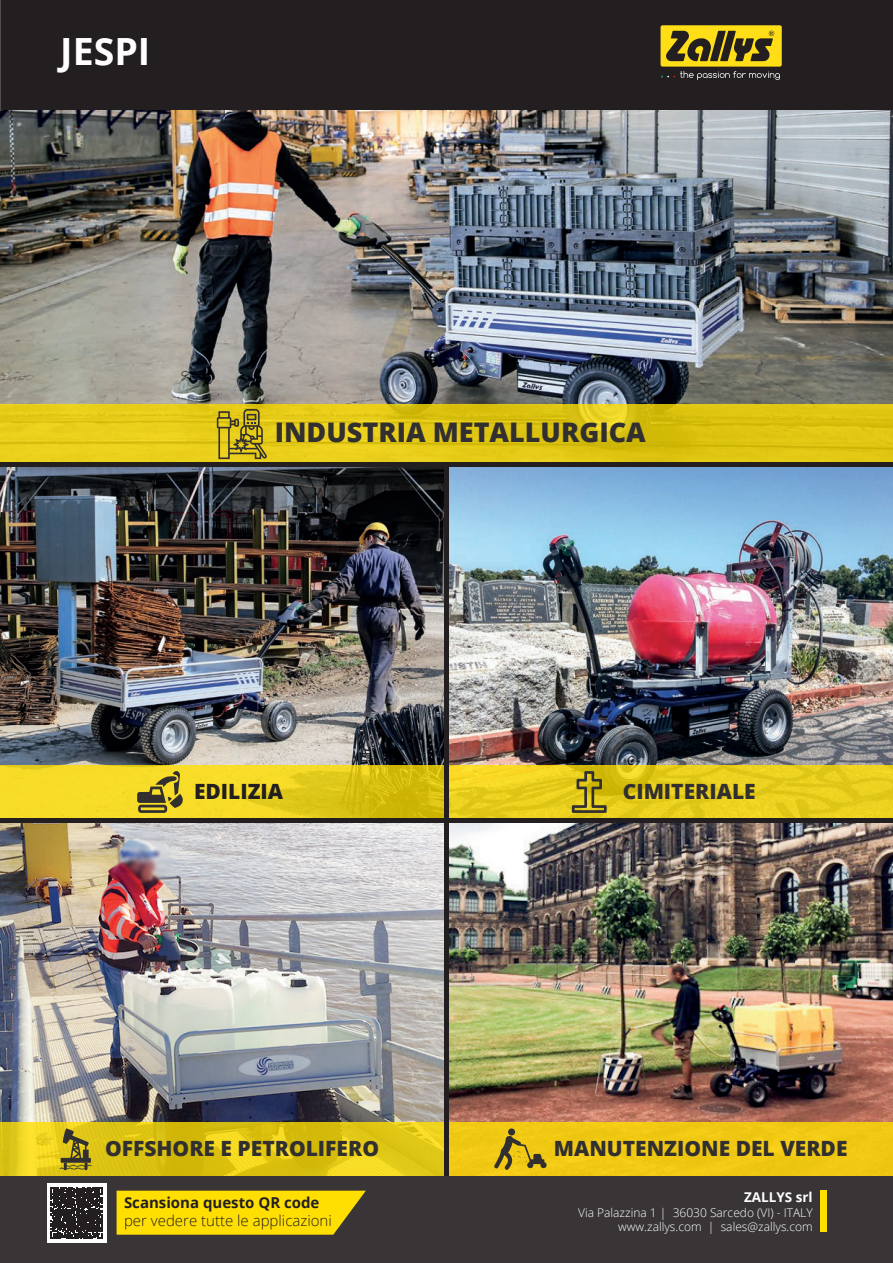
<style>
.page{position:relative;width:893px;height:1263px;background:#fff}
.page>*{position:absolute;margin:0;border:0;box-sizing:border-box;transform-origin:0 0}
.t1{font:700 37.5px "Open Sans";color:#fff}
.t2{font:800 27px "Open Sans";color:#312f30}
.t3{font:800 21px "Open Sans";color:#312f30}
.t4{font:800 21px "Open Sans";color:#231f20}
.t5{font:300 15px "Open Sans";color:#231f20}
.t6{font:700 15px "Open Sans";color:#231f20}
.t7{font:700 13.5px "Open Sans";color:#fff}
.t8{font:300 12px "Open Sans";color:#fff}
</style>
<div class="page">
<div style="left:0;top:1175px;width:893px;height:88px;background:#393536"></div>
<div style="left:1px;top:1px;width:891px;height:108px;background:#231f20"></div>
<div style="left:0;top:0;width:893px;height:110px;border:2px solid #231f20"></div>
<img style="left:0;top:110px;width:893px;height:294px">
<svg style="left:0;top:404px;width:893px;height:58px;background:#e1c715"></svg>
<div style="left:820px;top:1189px;width:7px;height:42px;background:#ffdf01"></div>
<img style="left:0;top:823px;width:893px;height:299px">
<img style="left:0;top:467px;width:893px;height:298px">
<svg style="left:0;top:1122px;width:893px;height:54px;background:#e8c714"></svg>
<svg style="left:0;top:765px;width:893px;height:53px;background:#e9cf1e"></svg>
<div style="left:0;top:462px;width:893px;height:5px;background:#231f20"></div>
<div style="left:0;top:818px;width:893px;height:5px;background:#231f20"></div>
<svg style="left:661px;top:71px;width:119px;height:9px"></svg>
<div style="left:661px;top:25px;width:121px;height:42px;background:#ffdd17;border-radius:2px"></div>
<svg style="left:666px;top:31px;width:108px;height:30px"></svg>
<div style="left:444px;top:465px;width:5px;height:710px;background:#231f20"></div>
<div style="left:47px;top:1183px;width:59px;height:59px;background:linear-gradient(to right,#fff,#fff)"></div>
<svg style="left:117px;top:1191px;width:249px;height:44px;background:#f0d204"></svg>
<svg style="left:137px;top:771px;width:46px;height:42px;background:#a6952b"></svg>
<svg style="left:60px;top:1128px;width:32px;height:43px"></svg>
<div style="left:508px;top:1128px;width:7px;height:7px;background:#312f30;border-radius:50%"></div>
<svg style="left:493px;top:1135px;width:54px;height:36px;background:#bfa11b"></svg>
<svg style="left:572px;top:771px;width:35px;height:42px"></svg>
<svg style="left:51px;top:1187px;width:51px;height:51px;background:#353132"></svg>
<svg style="left:217px;top:409px;width:50px;height:50px;background:#ab991f"></svg>
<p class="t1" style="left:60px;top:25px;width:92px">JESPI</p>
<p class="t2" style="left:275px;top:411px;width:373px">INDUSTRIA METALLURGICA</p>
<p class="t4" style="left:194px;top:775px;width:91px">EDILIZIA</p>
<p class="t3" style="left:623px;top:775px;width:135px">CIMITERIALE</p>
<p class="t3" style="left:105px;top:1132px;width:276px">OFFSHORE E PETROLIFERO</p>
<p class="t3" style="left:554px;top:1132px;width:295px">MANUTENZIONE DEL VERDE</p>
<p class="t6" style="left:124px;top:1192px;width:197px">Scansiona questo QR code</p>
<p class="t5" style="left:124px;top:1210px;width:209px">per vedere tutte le applicazioni</p>
<p class="t7" style="left:744px;top:1188px;width:70px">ZALLYS srl</p>
<p class="t8" style="left:578px;top:1204px;width:236px">Via Palazzina 1 | 36030 Sarcedo (VI) - ITALY</p>
<p class="t8" style="left:618px;top:1218px;width:196px">www.zallys.com | sales@zallys.com</p>
</div>
